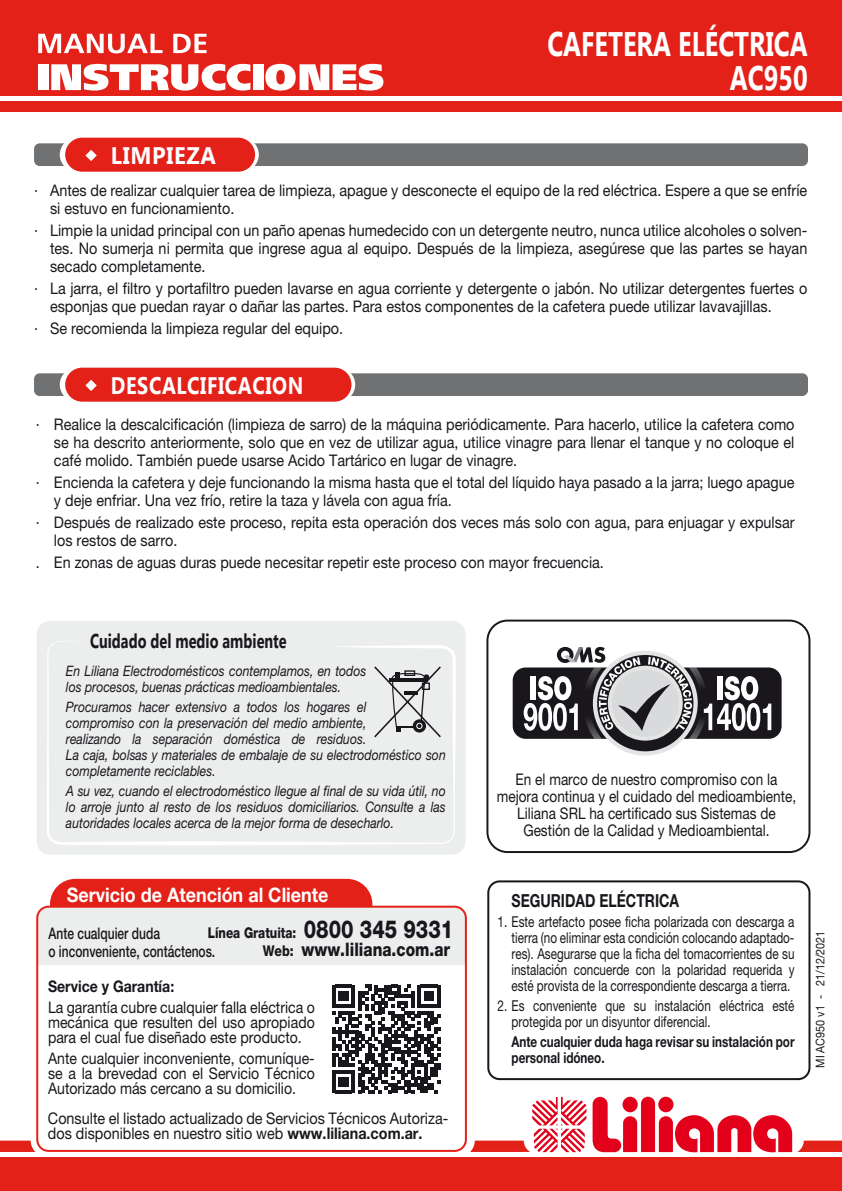
<style>
.page{position:relative;width:842px;height:1191px;background:#fff}
.page>*{position:absolute;margin:0;border:0;box-sizing:border-box;transform-origin:0 0}
.t1{font:700 34px/34px "Gadugi";color:#fff;text-align:right;scale:.75 1}
.t2{font:700 24px "Gadugi";letter-spacing:.03em;color:#fff;scale:.83 1}
.t3{font:700 24px "Gadugi";letter-spacing:.03em;color:#fff;scale:.92 1}
.t4{font:700 20px "Helvetica Neue";color:#fff;scale:.9 1}
.t5{font:700 20px "Gadugi";color:#1a171c;scale:.72 1}
.t6{font:800 18.6px "Helvetica Neue";color:#1a171c;scale:.83 1}
.t7{font:700 18px "Helvetica Neue";color:#1a171c;scale:.78 1}
.t8{font:16px/18px "Helvetica Neue";color:#1a171c;scale:.9 1}
.t9{font:16px/15px "Helvetica Neue";color:#1a171c;text-align:justify;scale:.88 1}
.t10{font:16px/17px "Helvetica Neue";color:#1a171c;text-align:center;scale:.85 1}
.t11{font:500 16px/18px "Helvetica Neue";color:#1a171c;scale:.75 1}
.t12{font:700 16px "Helvetica Neue";color:#1a171c;scale:.88 1}
.t13{font:15px/16px "Helvetica Neue";color:#1a171c;text-align:justify;scale:.78 1}
.t14{font:700 15px/16px "Helvetica Neue";color:#1a171c;scale:.78 1}
.t15{font:800 14.8px "Helvetica Neue";color:#1a171c;scale:.8 1}
.t16{font:italic 14.4px/16px "Helvetica Neue";color:#1a171c;scale:.85 1}
.t17{font:12px "Helvetica Neue";color:#1a171c;scale:.9 1}
.s1{font-size:24.8px}
.s2{font-size:14.8px}
.s3{font-weight:700}
</style>
<div class="page">
<div style="left:0;top:0;width:842px;height:95px;background:#e32119"></div>
<div style="left:0;top:101px;width:842px;height:10px;background:#e32119"></div>
<div style="left:38px;top:64px;width:10px;height:26px;background:#fff"></div>
<svg style="left:51px;top:64px;width:199px;height:27px"></svg>
<div style="left:253px;top:64px;width:10px;height:26px;background:#fff"></div>
<svg style="left:265px;top:64px;width:118px;height:27px"></svg>
<svg style="left:38px;top:34px;width:125px;height:19px"></svg>
<svg style="left:173px;top:34px;width:34px;height:19px"></svg>
<svg style="left:0;top:1140px;width:35px;height:12px"></svg>
<div style="left:0;top:1157px;width:842px;height:34px;background:#e32119"></div>
<div style="left:34px;top:143px;width:774px;height:23px;background:#707172;border-radius:6px"></div>
<svg style="left:60px;top:138px;width:199px;height:34px"></svg>
<div style="left:65px;top:138px;width:190px;height:34px;background:#e32119;border-radius:17px"></div>
<svg style="left:85px;top:150px;width:12px;height:11px"></svg>
<div style="left:34px;top:373px;width:774px;height:23px;background:#707172;border-radius:6px"></div>
<svg style="left:60px;top:368px;width:295px;height:34px"></svg>
<div style="left:65px;top:368px;width:286px;height:34px;background:#e32119;border-radius:17px"></div>
<svg style="left:85px;top:380px;width:12px;height:11px"></svg>
<svg style="left:592px;top:1096px;width:250px;height:56px"></svg>
<svg style="left:470px;top:1096px;width:116px;height:56px"></svg>
<div style="left:486px;top:619px;width:324px;height:234px;border:2px solid #1a171c;border-radius:20px"></div>
<div style="left:50px;top:879px;width:322px;height:62px;background:#e32119;border-radius:25px"></div>
<div style="left:39px;top:908px;width:425px;height:57px;background:#eceded"></div>
<div style="left:36px;top:905px;width:431px;height:246px;border:2px solid #e32119;border-radius:11px"></div>
<svg style="left:332px;top:984px;width:108px;height:109px"></svg>
<div style="left:37px;top:621px;width:428px;height:233px;background:#eceded;border-radius:13px"></div>
<svg style="left:47px;top:641px;width:409px;height:204px"></svg>
<svg style="left:373px;top:665px;width:69px;height:74px"></svg>
<div style="left:487px;top:880px;width:323px;height:200px;border:2px solid #1a171c;border-radius:11px"></div>
<div style="left:513px;top:667px;width:269px;height:72px;background:#1a171c;border-radius:13px"></div>
<svg style="left:524px;top:647px;width:247px;height:104px"></svg>
<h2 class="t3" style="left:111px;top:141px;width:116px">LIMPIEZA</h2>
<h1 class="t1" style="left:547px;top:26px;width:349px">CAFETERA ELÉCTRICA<br>AC950</h1>
<p class="t8" style="left:50px;top:181px;width:843px;text-indent:-16px">· Antes de realizar cualquier tarea de limpieza, apague y desconecte el equipo de la red eléctrica. Espere a que se enfríe si estuvo en funcionamiento.</p>
<p class="t8" style="left:50px;top:221px;width:843px;text-align:justify;text-indent:-16px">· Limpie la unidad principal con un paño apenas humedecido con un detergente neutro, nunca utilice alcoholes o solven&shy;tes. No sumerja ni permita que ingrese agua al equipo. Después de la limpieza, asegúrese que las partes se hayan secado completamente.</p>
<p class="t8" style="left:50px;top:279px;width:843px;text-indent:-16px">· La jarra, el filtro y portafiltro pueden lavarse en agua corriente y detergente o jabón. No utilizar detergentes fuertes o esponjas que puedan rayar o dañar las partes. Para estos componentes de la cafetera puede utilizar lavavajillas.</p>
<p class="t8" style="left:34px;top:319px;width:345px">· Se recomienda la limpieza regular del equipo.</p>
<h2 class="t2" style="left:111px;top:370px;width:234px">DESCALCIFICACION</h2>
<p class="t8" style="left:54px;top:415px;width:824px;text-align:justify;text-indent:-18px">· Realice la descalcificación (limpieza de sarro) de la máquina periódicamente. Para hacerlo, utilice la cafetera como se ha descrito anteriormente, solo que en vez de utilizar agua, utilice vinagre para llenar el tanque y no coloque el café molido. También puede usarse Acido Tartárico en lugar de vinagre.</p>
<p class="t8" style="left:54px;top:473px;width:824px;text-indent:-18px">· Encienda la cafetera y deje funcionando la misma hasta que el total del líquido haya pasado a la jarra; luego apague y deje enfriar. Una vez frío, retire la taza y lávela con agua fría.</p>
<p class="t8" style="left:54px;top:513px;width:824px;text-indent:-18px">· Después de realizado este proceso, repita esta operación dos veces más solo con agua, para enjuagar y expulsar los restos de sarro.</p>
<p class="t8" style="left:36px;top:553px;width:633px">. En zonas de aguas duras puede necesitar repetir este proceso con mayor frecuencia.</p>
<p class="t5" style="left:90px;top:628px;width:275px">Cuidado del medio ambiente</p>
<p class="t16" style="left:66px;top:662px;width:355px">En Liliana Electrodomésticos contemplamos, en todos los procesos, buenas prácticas medioambientales.</p>
<p class="t16" style="left:66px;top:698px;width:448px">Procuramos hacer extensivo a todos los hogares el<br>compromiso con la preservación del medio ambiente,<br>realizando la separación doméstica de residuos.<br>La caja, bolsas y materiales de embalaje de su electrodoméstico son completamente reciclables.</p>
<p class="t16" style="left:66px;top:782px;width:448px;text-align:justify">A su vez, cuando el electrodoméstico llegue al final de su vida útil, no lo arroje junto al resto de los residuos domiciliarios. Consulte a las autoridades locales acerca de la mejor forma de desecharlo.</p>
<p class="t4" style="left:67px;top:882px;width:293px">Servicio de Atención al Cliente</p>
<p class="t15" style="left:208px;top:923px;width:308px">Línea Gratuita: <span class="s1">0800 345 9331</span></p>
<p class="t6" style="left:263px;top:938px;width:227px"><span class="s2">Web:</span> www.liliana.com.ar</p>
<p class="t12" style="left:48px;top:976px;width:145px">Service y Garantía:</p>
<p class="t9" style="left:48px;top:999px;width:305px">La garantía cubre cualquier falla eléctrica o mecánica que resulten del uso apropiado para el cual fue diseñado este producto.</p>
<p class="t9" style="left:48px;top:1050px;width:305px">Ante cualquier inconveniente, comuníque&shy;se a la brevedad con el Servicio Técnico Autorizado más cercano a su domicilio.</p>
<p class="t8" style="left:48px;top:1110px;width:446px;line-height:15px">Consulte el listado actualizado de Servicios Técnicos Autoriza&shy;dos disponibles en nuestro sitio web <span class="s3">www.liliana.com.ar.</span></p>
<p class="t11" style="left:49px;top:924px;width:224px">Ante cualquier duda<br>o inconveniente, contáctenos.</p>
<p class="t10" style="left:497px;top:770px;width:354px">En el marco de nuestro compromiso con la mejora continua y el cuidado del medioambiente, Liliana SRL ha certificado sus Sistemas de Gestión de la Calidad y Medioambiental.</p>
<p class="t7" style="left:511px;top:889px;width:216px">SEGURIDAD ELÉCTRICA</p>
<p class="t13" style="left:511px;top:913px;width:364px;text-indent:-14px">1. Este artefacto posee ficha polarizada con descarga a tierra (no eliminar esta condición colocando adaptado&shy;res). Asegurarse que la ficha del tomacorrientes de su instalación concuerde con la polaridad requerida y esté provista de la correspondiente descarga a tierra.</p>
<p class="t13" style="left:511px;top:997px;width:364px;text-indent:-14px">2. Es conveniente que su instalación eléctrica esté protegida por un disyuntor diferencial.</p>
<p class="t14" style="left:511px;top:1033px;width:364px">Ante cualquier duda haga revisar su instalación por personal idóneo.</p>
<p class="t17" style="left:813px;top:1067px;width:154px;rotate:-90deg">MI AC950 v1 - 21/12/2021</p>
</div>
